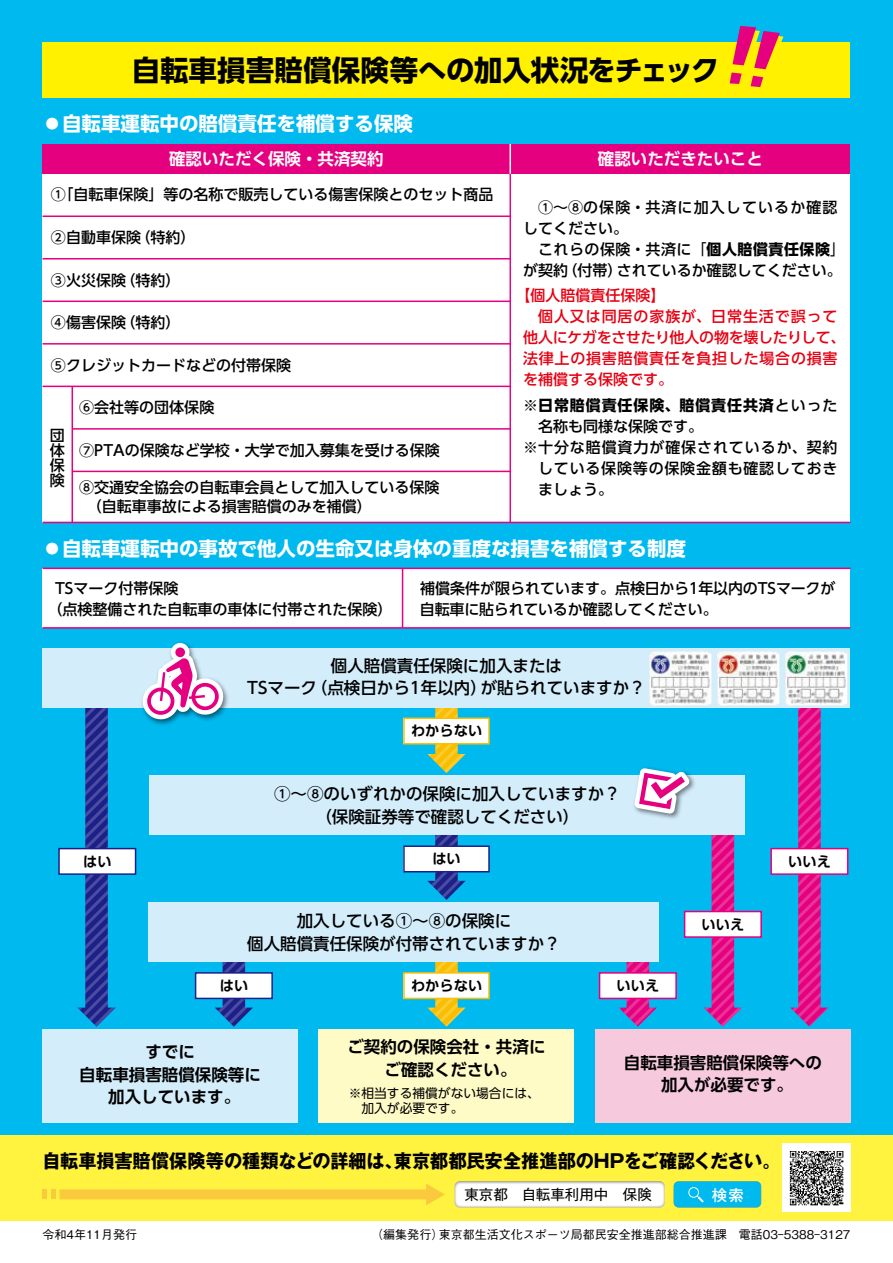
<style>
.page{position:relative;width:893px;height:1263px;background:#fff}
.page>*{position:absolute;margin:0;border:0;box-sizing:border-box;transform-origin:0 0}
.t1{font:700 28.5px "UD Shin Go Pr 6";letter-spacing:-.005em;color:#000}
.t2{font:700 19.5px "UD Shin Go Pr 6";color:#fff}
.t3{font:700 18.75px "Gothic MB101 Pr 6";letter-spacing:-.005em;color:#000}
.t4{font:500 16.5px/22.5px "UD Shin Go Pr 6";color:#000;text-align:center}
.t5{font:700 16.5px/22.5px "UD Shin Go Pr 6 De";color:#000;text-align:center}
.t6{font:700 16.5px "UD Shin Go Pr 6 De";color:#fff}
.t7{font:500 15.3px "Gothic MB101 Pr 6";color:#fff}
.t8{font:500 15px/21px "UD Shin Go Pr 6";color:#000}
.t9{font:500 15px/21px "UD Shin Go Pr 6";letter-spacing:.025em;color:#e60012}
.t10{font:700 15px "UD Shin Go Pr 6";letter-spacing:.06em;color:#000}
.t11{font:500 15px "UD Shin Go Pr 6";letter-spacing:.06em;color:#000}
.t12{font:500 15px "UD Shin Go Pr 6";letter-spacing:.055em;color:#000}
.t13{font:14.55px "Gothic MB101 Pr 6";color:#000}
.t14{font:700 14.25px "UD Shin Go Pr 6 De";color:#000}
.t15{font:12.75px/15px "UD Shin Go Pr 6";color:#000}
.t16{font:500 12px "Gothic BBB Pr 6";color:#000}
.s1{font-weight:400}
.s2{font-weight:700}
.s3{font-weight:500}
</style>
<div class="page">
<div style="left:0;top:0;width:893px;height:1135px;background:#00b9ef"></div>
<div style="left:43px;top:568px;width:807px;height:60px;background:#fff"></div>
<svg style="left:427px;top:708px;width:39px;height:65px"></svg>
<div style="left:404px;top:718px;width:85px;height:26px;background:#fff"></div>
<div style="left:403px;top:717px;width:87px;height:27px;border:2px solid #fabe00"></div>
<svg style="left:427px;top:961px;width:39px;height:66px"></svg>
<div style="left:404px;top:973px;width:85px;height:25px;background:#fff"></div>
<div style="left:403px;top:972px;width:87px;height:27px;border:2px solid #fabe00"></div>
<svg style="left:427px;top:835px;width:39px;height:65px"></svg>
<div style="left:404px;top:846px;width:85px;height:26px;background:#fff"></div>
<div style="left:403px;top:845px;width:87px;height:27px;border:2px solid #1d2088"></div>
<svg style="left:215px;top:961px;width:38px;height:66px"></svg>
<div style="left:196px;top:973px;width:76px;height:25px;background:#fff"></div>
<div style="left:195px;top:972px;width:78px;height:27px;border:2px solid #1d2088"></div>
<svg style="left:77px;top:708px;width:39px;height:319px"></svg>
<div style="left:59px;top:848px;width:77px;height:26px;background:#fff"></div>
<div style="left:58px;top:848px;width:78px;height:27px;border:2px solid #1d2088"></div>
<svg style="left:619px;top:961px;width:38px;height:66px"></svg>
<div style="left:600px;top:973px;width:76px;height:25px;background:#fff"></div>
<div style="left:599px;top:972px;width:78px;height:27px;border:2px solid #e4007f"></div>
<svg style="left:704px;top:835px;width:38px;height:192px"></svg>
<div style="left:685px;top:911px;width:76px;height:26px;background:#fff"></div>
<div style="left:684px;top:911px;width:78px;height:27px;border:2px solid #e4007f"></div>
<svg style="left:790px;top:708px;width:39px;height:319px"></svg>
<div style="left:771px;top:848px;width:77px;height:26px;background:#fff"></div>
<div style="left:770px;top:848px;width:78px;height:27px;border:2px solid #e4007f"></div>
<div style="left:43px;top:43px;width:807px;height:55px;background:#fff100"></div>
<div style="left:43px;top:174px;width:807px;height:348px;background:#fff"></div>
<div style="left:43px;top:144px;width:807px;height:30px;background:#e4007f"></div>
<hr style="left:72px;top:386px;width:1px;height:136px;background:#e4007f">
<hr style="left:43px;top:215px;width:467px;height:2px;background:#e4007f">
<hr style="left:43px;top:522px;width:807px;height:1px;background:#e4007f">
<hr style="left:43px;top:568px;width:807px;height:1px;background:#e4007f">
<hr style="left:43px;top:627px;width:807px;height:2px;background:#e4007f">
<hr style="left:43px;top:258px;width:467px;height:1px;background:#e4007f">
<hr style="left:43px;top:301px;width:467px;height:1px;background:#e4007f">
<hr style="left:43px;top:343px;width:467px;height:2px;background:#e4007f">
<hr style="left:43px;top:386px;width:467px;height:1px;background:#e4007f">
<hr style="left:72px;top:428px;width:438px;height:2px;background:#e4007f">
<hr style="left:72px;top:471px;width:438px;height:1px;background:#e4007f">
<hr style="left:510px;top:174px;width:1px;height:348px;background:#e4007f">
<hr style="left:509px;top:144px;width:2px;height:30px;background:#fff">
<hr style="left:402px;top:568px;width:1px;height:60px;background:#e4007f">
<div style="left:43px;top:1029px;width:255px;height:93px;background:#d3edfb"></div>
<div style="left:319px;top:1029px;width:255px;height:93px;background:#fffbc7"></div>
<div style="left:595px;top:1029px;width:255px;height:93px;background:#f7c9dd"></div>
<div style="left:0;top:1135px;width:893px;height:85px;background:#fff33f"></div>
<div style="left:150px;top:775px;width:595px;height:60px;background:#d3edfb"></div>
<div style="left:43px;top:648px;width:807px;height:60px;background:#d3edfb"></div>
<div style="left:149px;top:902px;width:510px;height:59px;background:#d3edfb"></div>
<div style="left:782px;top:1144px;width:68px;height:68px;background:#fff"></div>
<img style="left:789px;top:1151px;width:55px;height:55px">
<svg style="left:142px;top:642px;width:86px;height:83px"></svg>
<div style="left:674px;top:1181px;width:87px;height:26px;background:#00b9ef;border-radius:5px"></div>
<svg style="left:455px;top:1181px;width:210px;height:26px;background:#f7f6f4"></svg>
<svg style="left:688px;top:1187px;width:16px;height:15px"></svg>
<svg style="left:59px;top:1184px;width:386px;height:21px"></svg>
<hr style="left:43px;top:1189px;width:4px;height:10px;background:#fbc93e">
<div style="left:51px;top:1189px;width:5px;height:10px;background:#fbc93e"></div>
<svg style="left:730px;top:26px;width:53px;height:62px"></svg>
<svg style="left:634px;top:767px;width:61px;height:52px"></svg>
<img style="left:649px;top:651px;width:63px;height:55px">
<img style="left:717px;top:651px;width:63px;height:55px">
<img style="left:785px;top:651px;width:62px;height:55px">
<h1 class="t1" style="left:132px;top:47px;width:589px">自転車損害賠償保険等への加入状況をチェック</h1>
<h2 class="t2" style="left:43px;top:108px;width:372px">●自転車運転中の賠償責任を補償する保険</h2>
<p class="t6" style="left:169px;top:145px;width:216px">確認いただく保険・共済契約</p>
<p class="t6" style="left:598px;top:145px;width:167px">確認いただきたいこと</p>
<p class="t8" style="left:51px;top:183px;width:444px">①「自転車保険」等の名称で販売している傷害保険とのセット商品</p>
<p class="t8" style="left:51px;top:227px;width:146px">②自動車保険（特約）</p>
<p class="t8" style="left:51px;top:269px;width:131px">③火災保険（特約）</p>
<p class="t8" style="left:51px;top:312px;width:131px">④傷害保険（特約）</p>
<p class="t8" style="left:51px;top:354px;width:242px">⑤クレジットカードなどの付帯保険</p>
<p class="t8" style="left:50px;top:427px;width:16px;line-height:15px;text-align:justify">団体保険</p>
<p class="t8" style="left:79px;top:397px;width:137px">⑥会社等の団体保険</p>
<p class="t8" style="left:79px;top:439px;width:362px">⑦PTAの保険など学校・大学で加入募集を受ける保険</p>
<p class="t8" style="left:79px;top:477px;width:362px;line-height:19.5px">⑧交通安全協会の自転車会員として加入している保険　（自転車事故による損害賠償のみを補償）</p>
<p class="t8" style="left:523px;top:196px;width:323px">　①～⑧の保険・共済に加入しているか確認してください。<br>　これらの保険・共済に<span class="s1">「</span><span class="s2">個人賠償責任保険</span><span class="s1">」</span>が契約（付帯）されているか確認してください。</p>
<p class="t9" style="left:523px;top:285px;width:324px;text-indent:-7px">【個人賠償責任保険】<br>　個人又は同居の家族が、日常生活で誤って他人にケガをさせたり他人の物を壊したりして、法律上の損害賠償責任を負担した場合の損害を補償する保険です。</p>
<p class="t10" style="left:523px;top:393px;width:316px"><span class="s3">※</span>日常賠償責任保険、賠償責任共済<span class="s3">といった</span></p>
<p class="t8" style="left:538px;top:415px;width:167px">名称も同様な保険です。</p>
<p class="t11" style="left:523px;top:435px;width:316px">※十分な賠償資力が確保されているか、契約</p>
<p class="t12" style="left:538px;top:456px;width:301px">している保険等の保険金額も確認しておき</p>
<p class="t8" style="left:538px;top:478px;width:77px">ましょう。</p>
<h2 class="t2" style="left:43px;top:532px;width:645px">●自転車運転中の事故で他人の生命又は身体の重度な損害を補償する制度</h2>
<p class="t8" style="left:48px;top:577px;width:347px;text-indent:8px">TSマーク付帯保険<br>（点検整備された自転車の車体に付帯された保険）</p>
<p class="t8" style="left:420px;top:577px;width:417px">補償条件が限られています。点検日から1年以内のTSマークが自転車に貼られているか確認してください。</p>
<p class="t4" style="left:247px;top:654px;width:400px">個人賠償責任保険に加入または<br>TSマーク（点検日から1年以内）が貼られていますか？</p>
<p class="t14" style="left:411px;top:719px;width:73px">わからない</p>
<p class="t14" style="left:83px;top:849px;width:30px">はい</p>
<p class="t4" style="left:274px;top:782px;width:348px">①～⑧のいずれかの保険に加入していますか？（保険証券等で確認してください）</p>
<p class="t14" style="left:432px;top:847px;width:30px">はい</p>
<p class="t4" style="left:247px;top:909px;width:315px">加入している①～⑧の保険に<br>個人賠償責任保険が付帯されていますか？</p>
<p class="t14" style="left:220px;top:974px;width:30px">はい</p>
<p class="t14" style="left:411px;top:974px;width:73px">わからない</p>
<p class="t14" style="left:617px;top:974px;width:44px">いいえ</p>
<p class="t14" style="left:702px;top:912px;width:44px">いいえ</p>
<p class="t14" style="left:788px;top:849px;width:44px">いいえ</p>
<p class="t5" style="left:79px;top:1040px;width:183px">すでに<br>自転車損害賠償保険等に加入しています。</p>
<p class="t5" style="left:347px;top:1035px;width:200px">ご契約の保険会社・共済にご確認ください。</p>
<p class="t15" style="left:349px;top:1085px;width:193px">※相当する補償がない場合には、　加入が必要です。</p>
<p class="t5" style="left:624px;top:1051px;width:200px">自転車損害賠償保険等への加入が必要です。</p>
<p class="t3" style="left:43px;top:1145px;width:740px">自転車損害賠償保険等の種類などの詳細は、東京都都民安全推進部のHPをご確認ください。</p>
<p class="t13" style="left:464px;top:1183px;width:189px">東京都　自転車利用中　保険</p>
<p class="t7" style="left:712px;top:1182px;width:34px">検索</p>
<p class="t16" style="left:43px;top:1224px;width:96px">令和4年11月発行</p>
<p class="t16" style="left:371px;top:1224px;width:481px">（編集発行）東京都生活文化スポーツ局都民安全推進部総合推進課　電話03-5388-3127</p>
</div>
